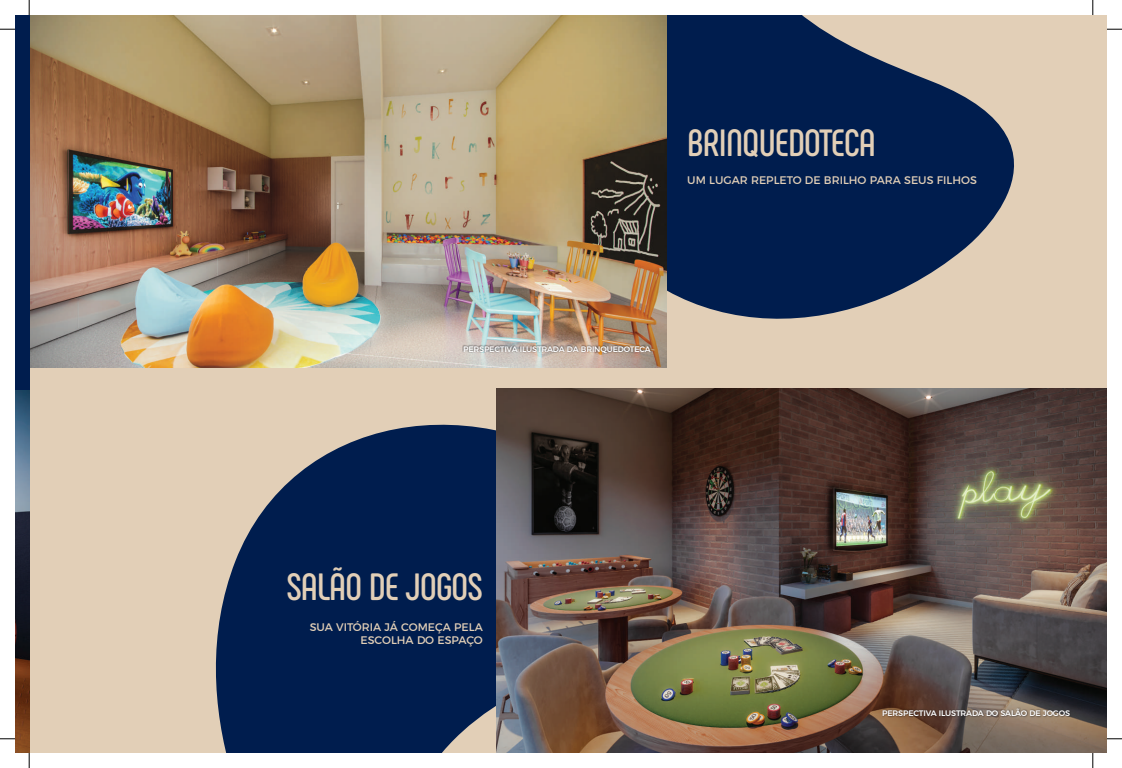
<style>
.page{position:relative;width:1122px;height:768px;background:#fff}
.page>*{position:absolute;margin:0;border:0;box-sizing:border-box;transform-origin:0 0}
.t1{font:700 37.9px "Phenomena";letter-spacing:-.02em;color:#e2cfb7}
.t2{font:11px/13.2px "Montserrat";color:#e2cfb7;text-align:right}
.t3{font:500 8px "Montserrat";letter-spacing:-.02em;color:#fff}
</style>
<div class="page">
<div style="left:15px;top:15px;width:1091px;height:737px;background:#e2cfb7"></div>
<svg style="left:666px;top:15px;width:348px;height:346px;fill:#001d4e"></svg>
<img style="left:30px;top:15px;width:636px;height:352px">
<svg style="left:215px;top:424px;width:281px;height:328px;background:#20365c"></svg>
<img style="left:496px;top:388px;width:610px;height:364px">
<div style="left:462px;top:344px;width:190px;height:10px;background:#231f20;opacity:.75"></div>
<div style="left:881px;top:706px;width:190px;height:11px;background:#231f20;opacity:.75"></div>
<div style="left:15px;top:15px;width:14px;height:737px;background:#001d4e"></div>
<img style="left:15px;top:390px;width:14px;height:362px">
<svg style="left:0;top:29px;width:15px;height:1px"></svg>
<svg style="left:1106px;top:29px;width:15px;height:1px"></svg>
<svg style="left:0;top:738px;width:15px;height:1px"></svg>
<svg style="left:1106px;top:737px;width:15px;height:2px"></svg>
<svg style="left:29px;top:0;width:1px;height:15px"></svg>
<svg style="left:29px;top:752px;width:1px;height:15px"></svg>
<svg style="left:1092px;top:0;width:1px;height:15px"></svg>
<svg style="left:1092px;top:752px;width:1px;height:15px"></svg>
<h1 class="t1" style="left:687px;top:119px;width:190px">BRINQUEDOTECA</h1>
<p class="t2" style="left:687px;top:172px;width:291px">UM LUGAR REPLETO DE BRILHO PARA SEUS FILHOS</p>
<p class="t3" style="left:463px;top:342px;width:189px">PERSPECTIVA ILUSTRADA DA BRINQUEDOTECA</p>
<h1 class="t1" style="left:286px;top:563px;width:198px">SALÃO DE JOGOS</h1>
<p class="t2" style="left:310px;top:619px;width:175px">SUA VITÓRIA JÁ COMEÇA PELA<br>ESCOLHA DO ESPAÇO</p>
<p class="t3" style="left:882px;top:706px;width:189px">PERSPECTIVA ILUSTRADA DO SALÃO DE JOGOS</p>
</div>
